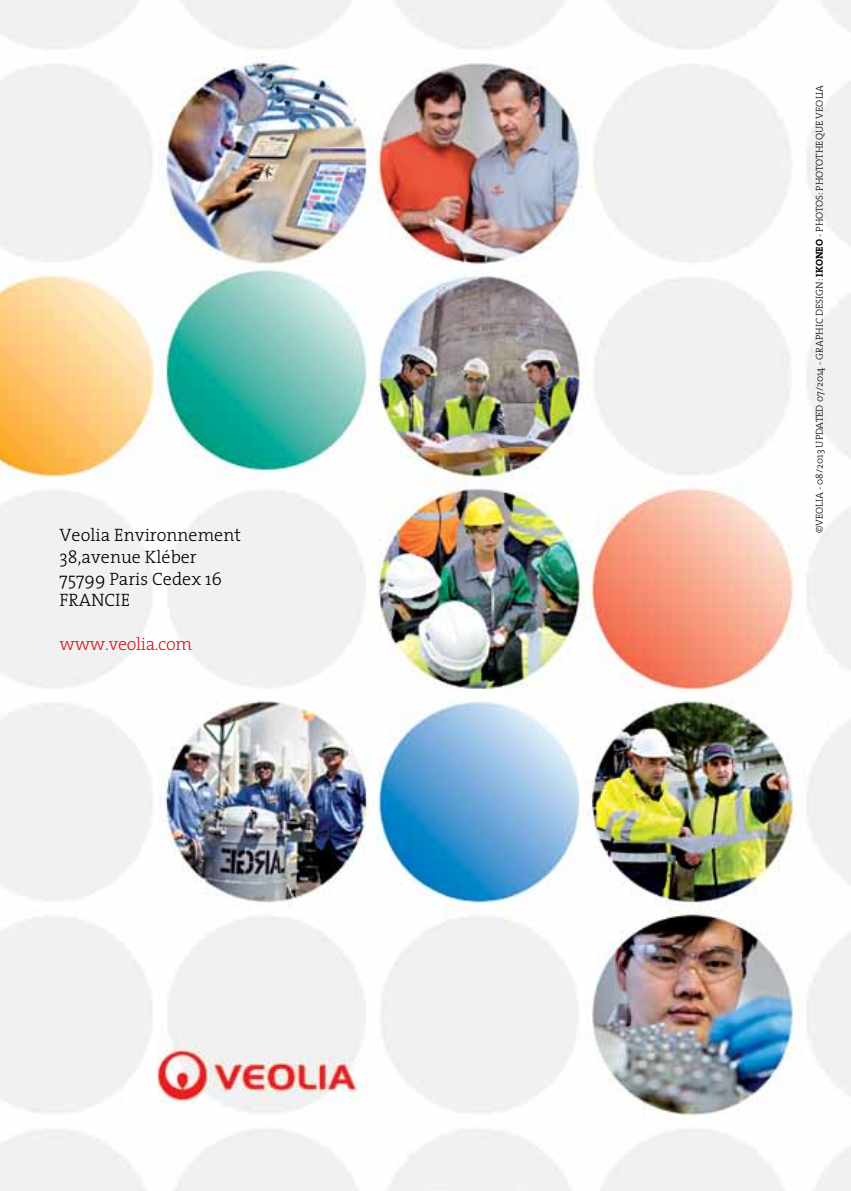
<style>
.page{position:relative;width:851px;height:1191px;background:#fff}
.page>*{position:absolute;margin:0;border:0;box-sizing:border-box;transform-origin:0 0}
.t1{font:300 18px/21.6px "The Serif";color:#000}
.t2{font:300 18px "The Serif";letter-spacing:-.02em;color:#d71920}
.t3{font:300 10px "The Serif";color:#000}
.s1{font-weight:700}
</style>
<div class="page">
<img style="left:0;top:0;width:850px;height:1191px">
<h1 class="t1" style="left:59px;top:524px;width:183px">Veolia Environnement<br>38,avenue Kléber<br>75799 Paris Cedex 16<br>FRANCIE</h1>
<h1 class="t2" style="left:59px;top:628px;width:134px">www.veolia.com</h1>
<p class="t3" style="left:811px;top:533px;width:450px;rotate:-90deg">©VEOLIA - 08/2013 UPDATED 07/2014 - GRAPHIC DESIGN: <span class="s1">IKONEO</span> - PHOTOS: PHOTOTHEQUE VEOLIA</p>
</div>
